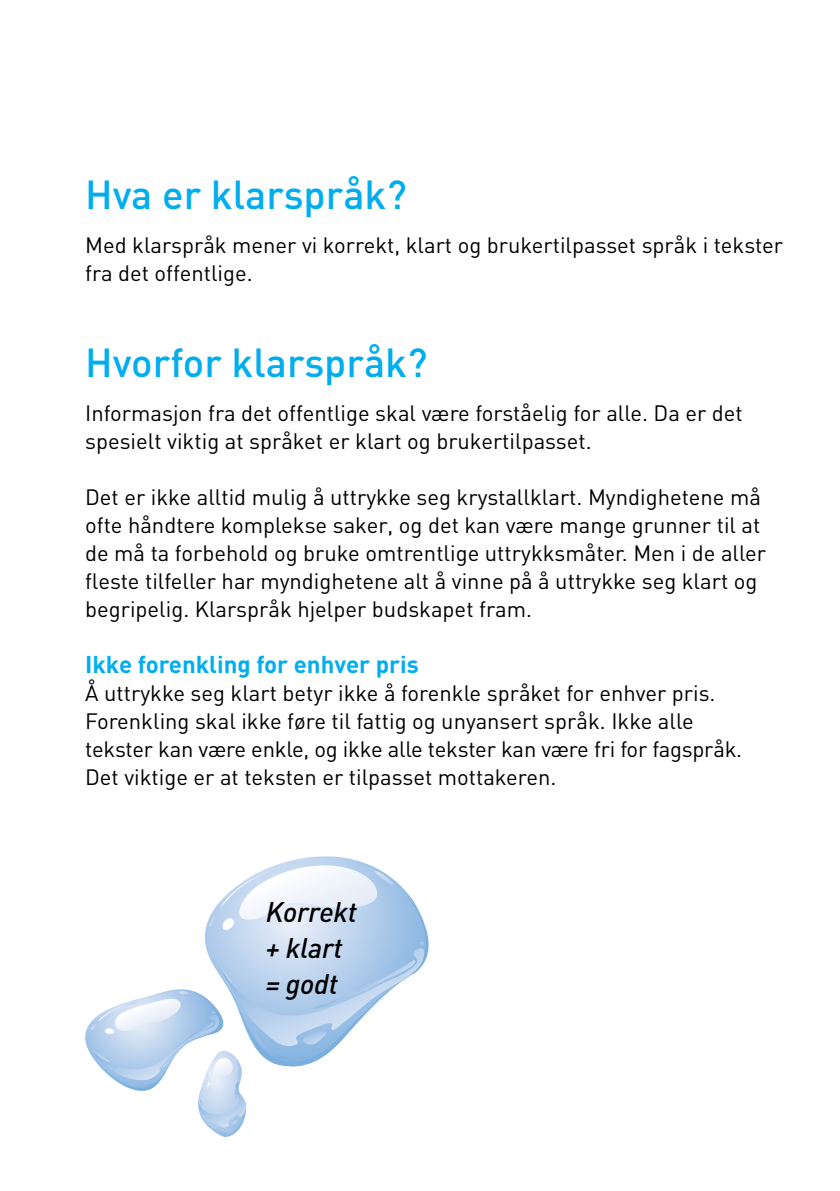
<style>
.page{position:relative;width:840px;height:1191px;background:#fff}
.page>*{position:absolute;margin:0;border:0;box-sizing:border-box;transform-origin:0 0}
.t1{font:500 40px "DIN";color:#00aeef}
.t2{font:italic 500 28px/36px "DIN";letter-spacing:-.01em;color:#000}
.t3{font:700 24px "DIN";color:#00aeef}
.t4{font:22px/28px "DIN";color:#000}
</style>
<div class="page">
<svg style="left:206px;top:857px;width:223px;height:106px"></svg>
<svg style="left:207px;top:862px;width:189px;height:71px"></svg>
<svg style="left:85px;top:941px;width:339px;height:196px"></svg>
<h1 class="t1" style="left:85px;top:169px;width:323px">Hva er klarspråk?</h1>
<p class="t4" style="left:85px;top:231px;width:699px">Med klarspråk mener vi korrekt, klart og brukertilpasset språk i tekster fra det offentlige.</p>
<h1 class="t1" style="left:85px;top:337px;width:344px">Hvorfor klarspråk?</h1>
<p class="t4" style="left:85px;top:399px;width:659px">Informasjon fra det offentlige skal være forståelig for alle. Da er det spesielt viktig at språket er klart og brukertilpasset.</p>
<p class="t4" style="left:85px;top:483px;width:682px">Det er ikke alltid mulig å uttrykke seg krystallklart. Myndighetene må ofte håndtere komplekse saker, og det kan være mange grunner til at de må ta forbehold og bruke omtrentlige uttrykksmåter. Men i de aller fleste tilfeller har myndighetene alt å vinne på å uttrykke seg klart og begripelig. Klarspråk hjelper budskapet fram.</p>
<p class="t3" style="left:85px;top:649px;width:335px">Ikke forenkling for enhver pris</p>
<p class="t4" style="left:85px;top:679px;width:658px">Å uttrykke seg klart betyr ikke å forenkle språket for enhver pris.<br>Forenkling skal ikke føre til fattig og unyansert språk. Ikke alle tekster kan være enkle, og ikke alle tekster kan være fri for fagspråk.<br>Det viktige er at teksten er tilpasset mottakeren.</p>
<p class="t2" style="left:266px;top:893px;width:93px">Korrekt + klart = godt</p>
</div>
